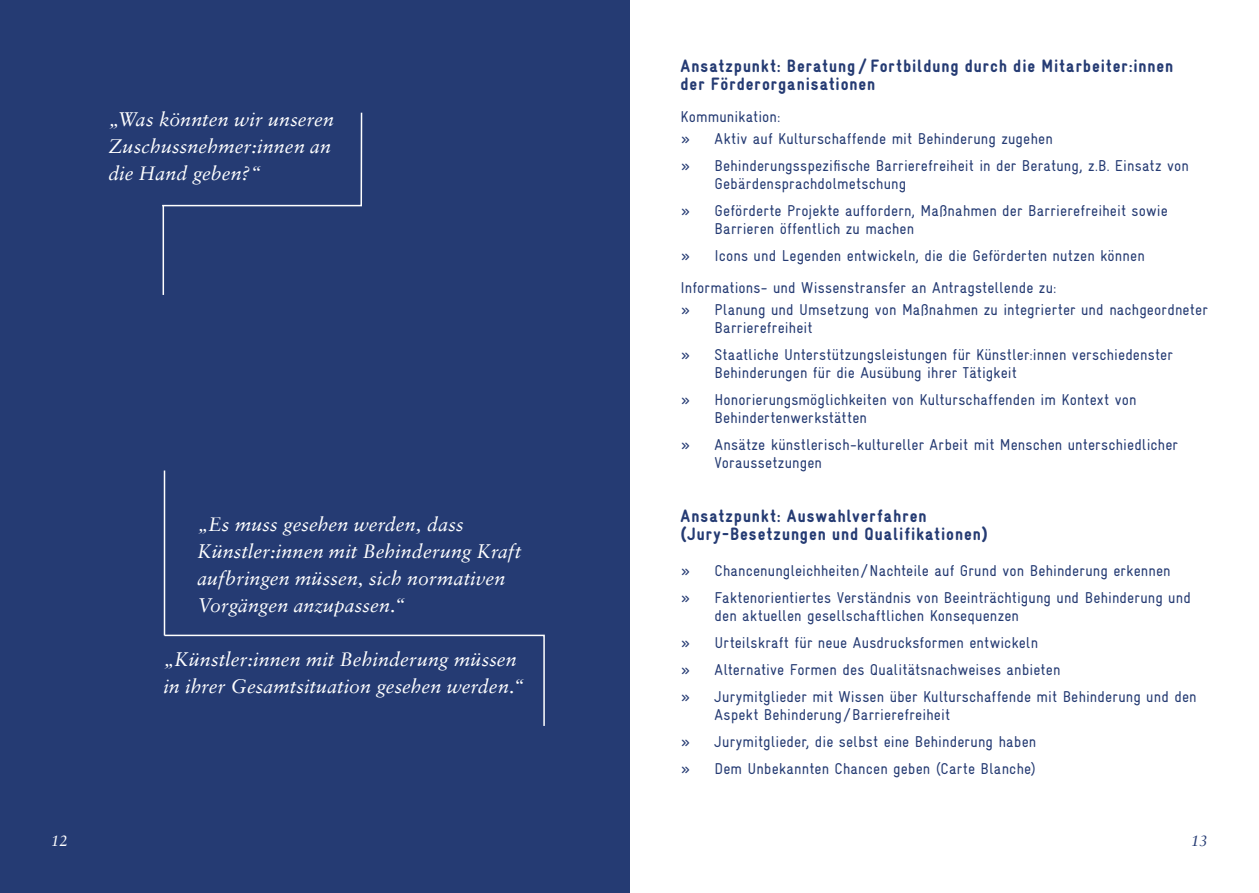
<style>
.page{position:relative;width:1259px;height:893px;background:#fff}
.page>*{position:absolute;margin:0;border:0;box-sizing:border-box;transform-origin:0 0}
.t1{font:italic 19.5px/27px "Sabon LT";letter-spacing:.005em;color:#fff}
.t2{font:900 18px/18px "Gravur Condensed";letter-spacing:.05em;color:#253b73}
.t3{font:15.75px/18px "Gravur Condensed";letter-spacing:.01em;color:#253b73}
.t4{font:italic 15px "Sabon LT";color:#fff}
.t5{font:italic 15px "Sabon LT";color:#253b73}
</style>
<div class="page">
<div style="left:0;top:0;width:629px;height:893px;background:#253b73"></div>
<hr style="left:164px;top:470px;width:1px;height:165px;background:#fff">
<svg style="left:163px;top:634px;width:382px;height:92px"></svg>
<hr style="left:163px;top:205px;width:1px;height:90px;background:#fff">
<svg style="left:162px;top:112px;width:201px;height:95px"></svg>
<p class="t1" style="left:108px;top:106px;width:227px">„Was könnten wir unseren<br>Zuschussnehmer:innen an die Hand geben?“</p>
<p class="t1" style="left:197px;top:511px;width:325px">„Es muss gesehen werden, dass<br>Künstler:innen mit Behinderung Kraft aufbringen müssen, sich normativen<br>Vorgängen anzupassen.“</p>
<p class="t1" style="left:163px;top:646px;width:362px">„Künstler:innen mit Behinderung müssen in ihrer Gesamtsituation gesehen werden.“</p>
<p class="t2" style="left:680px;top:57px;width:494px">Ansatzpunkt: Beratung / Fortbildung durch die Mitarbeiter:innen der Förderorganisationen</p>
<p class="t3" style="left:680px;top:105px;width:374px;line-height:22.5px">Kommunikation:<br>» Aktiv auf Kulturschaffende mit Behinderung zugehen</p>
<p class="t3" style="left:714px;top:157px;width:476px;text-indent:-34px">» Behinderungsspezifische Barrierefreiheit in der Beratung, z.B. Einsatz von<br>Gebärdensprachdolmetschung</p>
<p class="t3" style="left:714px;top:202px;width:455px;text-indent:-34px">» Geförderte Projekte auffordern, Maßnahmen der Barrierefreiheit sowie<br>Barrieren öffentlich zu machen</p>
<p class="t3" style="left:680px;top:240px;width:466px;line-height:31.5px">» Icons und Legenden entwickeln, die die Geförderten nutzen können<br>Informations- und Wissenstransfer an Antragstellende zu:</p>
<p class="t3" style="left:714px;top:301px;width:495px;text-indent:-34px">» Planung und Umsetzung von Maßnahmen zu integrierter und nachgeordneter<br>Barrierefreiheit</p>
<p class="t3" style="left:714px;top:346px;width:460px;text-indent:-34px">» Staatliche Unterstützungsleistungen für Künstler:innen verschiedenster<br>Behinderungen für die Ausübung ihrer Tätigkeit</p>
<p class="t3" style="left:714px;top:391px;width:423px;text-indent:-34px">» Honorierungsmöglichkeiten von Kulturschaffenden im Kontext von<br>Behindertenwerkstätten</p>
<p class="t3" style="left:714px;top:436px;width:465px;text-indent:-34px">» Ansätze künstlerisch-kultureller Arbeit mit Menschen unterschiedlicher<br>Voraussetzungen</p>
<p class="t2" style="left:680px;top:507px;width:309px">Ansatzpunkt: Auswahlverfahren (Jury-Besetzungen und Qualifikationen)</p>
<p class="t3" style="left:680px;top:557px;width:512px;line-height:27px">» Chancenungleichheiten /Nachteile auf Grund von Behinderung erkennen<br>» Faktenorientiertes Verständnis von Beeinträchtigung und Behinderung und</p>
<p class="t3" style="left:680px;top:602px;width:518px;line-height:27px;text-indent:34px">den aktuellen gesellschaftlichen Konsequenzen<br>» Urteilskraft für neue Ausdrucksformen entwickeln<br>» Alternative Formen des Qualitätsnachweises anbieten<br>» Jurymitglieder mit Wissen über Kulturschaffende mit Behinderung und den</p>
<p class="t3" style="left:680px;top:701px;width:357px;line-height:27px;text-indent:34px">Aspekt Behinderung /Barrierefreiheit<br>» Jurymitglieder, die selbst eine Behinderung haben » Dem Unbekannten Chancen geben (Carte Blanche)</p>
<p class="t4" style="left:51px;top:832px;width:18px">12</p>
<p class="t5" style="left:1191px;top:832px;width:18px">13</p>
</div>
